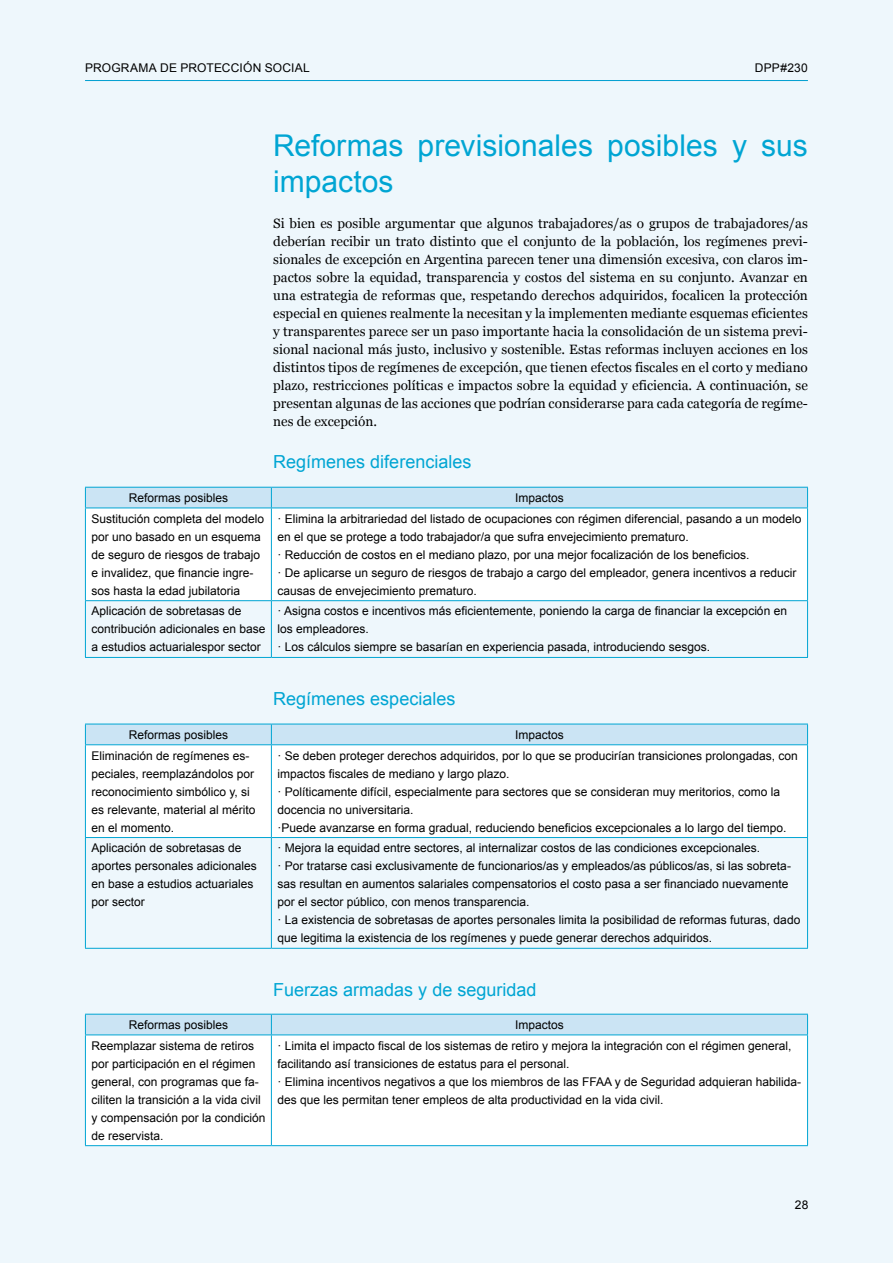
<style>
.page{position:relative;width:893px;height:1263px;background:#eef7fc}
.page>*{position:absolute;margin:0;border:0;box-sizing:border-box;transform-origin:0 0}
.t1{font:30px/36px "Arial";color:#00a5d3}
.t2{font:18px "Arial";color:#00a5d3}
.t3{font:13.5px/18px "Georgia";color:#000;text-align:justify}
.t4{font:12px/18px "Arial";color:#000}
</style>
<div class="page">
<div style="left:86px;top:509px;width:721px;height:91px;background:#fff"></div>
<svg style="left:86px;top:601px;width:721px;height:56px"></svg>
<svg style="left:85px;top:487px;width:723px;height:21px;background:#bddff1"></svg>
<hr style="left:85px;top:508px;width:186px;height:1px;background:#00a5d3">
<hr style="left:85px;top:508px;width:1px;height:92px;background:#00a5d3">
<hr style="left:271px;top:508px;width:537px;height:1px;background:#00a5d3">
<hr style="left:271px;top:508px;width:1px;height:92px;background:#00a5d3">
<hr style="left:807px;top:508px;width:1px;height:92px;background:#00a5d3">
<hr style="left:85px;top:600px;width:186px;height:1px;background:#00a5d3">
<hr style="left:85px;top:601px;width:1px;height:56px;background:#00a5d3">
<hr style="left:271px;top:600px;width:537px;height:1px;background:#00a5d3">
<hr style="left:271px;top:601px;width:1px;height:56px;background:#00a5d3">
<hr style="left:807px;top:601px;width:1px;height:56px;background:#00a5d3">
<hr style="left:85px;top:657px;width:186px;height:1px;background:#00a5d3">
<hr style="left:271px;top:657px;width:537px;height:1px;background:#00a5d3">
<div style="left:86px;top:745px;width:721px;height:92px;background:#fff"></div>
<svg style="left:86px;top:838px;width:721px;height:110px"></svg>
<div style="left:85px;top:724px;width:723px;height:20px;background:#cbe4f4"></div>
<hr style="left:85px;top:744px;width:186px;height:1px;background:#00a5d3">
<hr style="left:85px;top:745px;width:1px;height:92px;background:#00a5d3">
<hr style="left:271px;top:744px;width:537px;height:1px;background:#00a5d3">
<hr style="left:271px;top:745px;width:1px;height:92px;background:#00a5d3">
<hr style="left:807px;top:745px;width:1px;height:92px;background:#00a5d3">
<hr style="left:85px;top:837px;width:186px;height:1px;background:#00a5d3">
<hr style="left:85px;top:838px;width:1px;height:110px;background:#00a5d3">
<hr style="left:271px;top:837px;width:537px;height:1px;background:#00a5d3">
<hr style="left:271px;top:838px;width:1px;height:110px;background:#00a5d3">
<hr style="left:807px;top:838px;width:1px;height:110px;background:#00a5d3">
<hr style="left:85px;top:948px;width:186px;height:1px;background:#00a5d3">
<hr style="left:271px;top:948px;width:537px;height:1px;background:#00a5d3">
<div style="left:86px;top:1035px;width:721px;height:110px;background:#fff"></div>
<div style="left:85px;top:1014px;width:723px;height:20px;background:#cbe4f4"></div>
<hr style="left:85px;top:1034px;width:186px;height:1px;background:#00a5d3">
<hr style="left:85px;top:1035px;width:1px;height:110px;background:#00a5d3">
<hr style="left:271px;top:1034px;width:537px;height:1px;background:#00a5d3">
<hr style="left:271px;top:1035px;width:1px;height:110px;background:#00a5d3">
<hr style="left:807px;top:1035px;width:1px;height:110px;background:#00a5d3">
<hr style="left:85px;top:1145px;width:186px;height:1px;background:#00a5d3">
<hr style="left:271px;top:1145px;width:537px;height:1px;background:#00a5d3">
<p class="t4" style="left:85px;top:58px;width:226px">PROGRAMA DE PROTECCIÓN SOCIAL</p>
<p class="t4" style="left:755px;top:58px;width:54px">DPP#230</p>
<h1 class="t1" style="left:273px;top:127px;width:536px">Reformas previsionales posibles y sus impactos</h1>
<p class="t3" style="left:273px;top:214px;width:536px">Si bien es posible argumentar que algunos trabajadores/as o grupos de trabajadores/as deberían recibir un trato distinto que el conjunto de la población, los regímenes previ&shy;sionales de excepción en Argentina parecen tener una dimensión excesiva, con claros im&shy;pactos sobre la equidad, transparencia y costos del sistema en su conjunto. Avanzar en una estrategia de reformas que, respetando derechos adquiridos, focalicen la protección especial en quienes realmente la necesitan y la implementen mediante esquemas eficientes y transparentes parece ser un paso importante hacia la consolidación de un sistema previ&shy;sional nacional más justo, inclusivo y sostenible. Estas reformas incluyen acciones en los distintos tipos de regímenes de excepción, que tienen efectos fiscales en el corto y mediano plazo, restricciones políticas e impactos sobre la equidad y eficiencia. A continuación, se presentan algunas de las acciones que podrían considerarse para cada categoría de regíme&shy;nes de excepción.</p>
<h2 class="t2" style="left:273px;top:449px;width:200px">Regímenes diferenciales</h2>
<p class="t4" style="left:129px;top:489px;width:101px">Reformas posibles</p>
<p class="t4" style="left:515px;top:489px;width:50px">Impactos</p>
<p class="t4" style="left:91px;top:510px;width:174px">Sustitución completa del modelo por uno basado en un esquema de seguro de riesgos de trabajo e invalidez, que financie ingre&shy;sos hasta la edad jubilatoria</p>
<p class="t4" style="left:277px;top:510px;width:526px">· Elimina la arbitrariedad del listado de ocupaciones con régimen diferencial, pasando a un modelo en el que se protege a todo trabajador/a que sufra envejecimiento prematuro.<br>· Reducción de costos en el mediano plazo, por una mejor focalización de los beneficios.<br>· De aplicarse un seguro de riesgos de trabajo a cargo del empleador, genera incentivos a reducir causas de envejecimiento prematuro.</p>
<p class="t4" style="left:91px;top:602px;width:175px">Aplicación de sobretasas de contribución adicionales en base a estudios actuarialespor sector</p>
<p class="t4" style="left:277px;top:602px;width:511px">· Asigna costos e incentivos más eficientemente, poniendo la carga de financiar la excepción en los empleadores.<br>· Los cálculos siempre se basarían en experiencia pasada, introduciendo sesgos.</p>
<h2 class="t2" style="left:273px;top:686px;width:184px">Regímenes especiales</h2>
<p class="t4" style="left:129px;top:726px;width:101px">Reformas posibles</p>
<p class="t4" style="left:515px;top:726px;width:50px">Impactos</p>
<p class="t4" style="left:91px;top:746px;width:166px">Eliminación de regímenes es&shy;peciales, reemplazándolos por reconocimiento simbólico y, si es relevante, material al mérito en el momento.</p>
<p class="t4" style="left:277px;top:746px;width:522px">· Se deben proteger derechos adquiridos, por lo que se producirían transiciones prolongadas, con impactos fiscales de mediano y largo plazo.<br>· Políticamente difícil, especialmente para sectores que se consideran muy meritorios, como la docencia no universitaria.<br>·Puede avanzarse en forma gradual, reduciendo beneficios excepcionales a lo largo del tiempo.</p>
<p class="t4" style="left:91px;top:839px;width:167px">Aplicación de sobretasas de aportes personales adicionales en base a estudios actuariales por sector</p>
<p class="t4" style="left:277px;top:839px;width:524px">· Mejora la equidad entre sectores, al internalizar costos de las condiciones excepcionales.<br>· Por tratarse casi exclusivamente de funcionarios/as y empleados/as públicos/as, si las sobreta&shy;sas resultan en aumentos salariales compensatorios el costo pasa a ser financiado nuevamente por el sector público, con menos transparencia.<br>· La existencia de sobretasas de aportes personales limita la posibilidad de reformas futuras, dado que legitima la existencia de los regímenes y puede generar derechos adquiridos.</p>
<h2 class="t2" style="left:273px;top:977px;width:265px">Fuerzas armadas y de seguridad</h2>
<p class="t4" style="left:129px;top:1016px;width:101px">Reformas posibles</p>
<p class="t4" style="left:515px;top:1016px;width:50px">Impactos</p>
<p class="t4" style="left:91px;top:1036px;width:175px">Reemplazar sistema de retiros por participación en el régimen general, con programas que fa&shy;ciliten la transición a la vida civil y compensación por la condición de reservista.</p>
<p class="t4" style="left:277px;top:1036px;width:525px">· Limita el impacto fiscal de los sistemas de retiro y mejora la integración con el régimen general, facilitando así transiciones de estatus para el personal.<br>· Elimina incentivos negativos a que los miembros de las FFAA y de Seguridad adquieran habilida&shy;des que les permitan tener empleos de alta productividad en la vida civil.</p>
<p class="t4" style="left:795px;top:1196px;width:15px">28</p>
</div>
